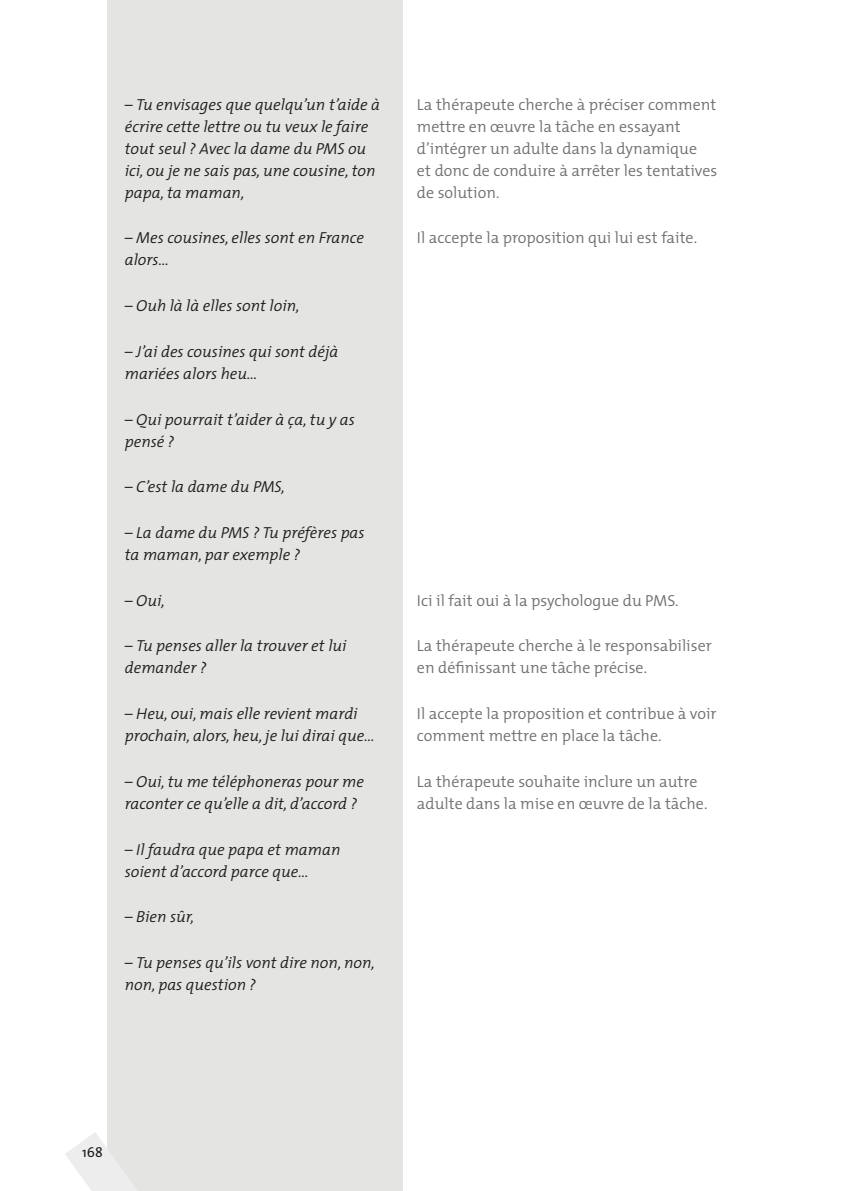
<style>
.page{position:relative;width:851px;height:1191px;background:#fff}
.page>*{position:absolute;margin:0;border:0;box-sizing:border-box;transform-origin:0 0}
.t1{font:italic 300 16px/22px "The Mix";color:#1d1d1b}
.t2{font:300 16px/22px "The Mix";color:#70706f}
.t3{font:14px "The Mix";color:#1d1d1b}
.s1{font-style:normal}
</style>
<div class="page">
<div style="left:108px;top:0;width:295px;height:1191px;background:#e4e4e3"></div>
<svg style="left:65px;top:1132px;width:43px;height:59px"></svg>
<p class="t1" style="left:125px;top:93px;width:257px"><span class="s1">–</span> Tu envisages que quelqu’un t’aide à écrire cette lettre ou tu veux le faire tout seul ? Avec la dame du PMS ou ici, ou je ne sais pas, une cousine, ton papa, ta maman,</p>
<p class="t2" style="left:417px;top:93px;width:302px">La thérapeute cherche à préciser comment mettre en œuvre la tâche en essayant d’intégrer un adulte dans la dynamique<br>et donc de conduire à arrêter les tentatives de solution.</p>
<p class="t1" style="left:125px;top:226px;width:241px"><span class="s1">–</span> Mes cousines, elles sont en France alors...</p>
<p class="t2" style="left:417px;top:226px;width:282px">Il accepte la proposition qui lui est faite.</p>
<p class="t1" style="left:125px;top:294px;width:176px"><span class="s1">–</span> Ouh là là elles sont loin,</p>
<p class="t1" style="left:125px;top:340px;width:215px"><span class="s1">–</span> J’ai des cousines qui sont déjà mariées alors heu...</p>
<p class="t1" style="left:125px;top:407px;width:232px"><span class="s1">–</span> Qui pourrait t’aider à ça, tu y as pensé ?</p>
<p class="t1" style="left:125px;top:475px;width:161px"><span class="s1">–</span> C’est la dame du PMS,</p>
<p class="t1" style="left:125px;top:521px;width:241px"><span class="s1">–</span> La dame du PMS ? Tu préfères pas ta maman, par exemple ?</p>
<p class="t1" style="left:125px;top:589px;width:42px"><span class="s1">–</span> Oui,</p>
<p class="t2" style="left:417px;top:589px;width:263px">Ici il fait oui à la psychologue du PMS.</p>
<p class="t1" style="left:125px;top:634px;width:223px"><span class="s1">–</span> Tu penses aller la trouver et lui demander ?</p>
<p class="t2" style="left:417px;top:634px;width:296px">La thérapeute cherche à le responsabiliser en définissant une tâche précise.</p>
<p class="t1" style="left:125px;top:702px;width:251px"><span class="s1">–</span> Heu, oui, mais elle revient mardi prochain, alors, heu, je lui dirai que...</p>
<p class="t2" style="left:417px;top:702px;width:301px">Il accepte la proposition et contribue à voir comment mettre en place la tâche.</p>
<p class="t1" style="left:125px;top:770px;width:241px"><span class="s1">–</span> Oui, tu me téléphoneras pour me raconter ce qu’elle a dit, d’accord ?</p>
<p class="t2" style="left:417px;top:770px;width:292px">La thérapeute souhaite inclure un autre adulte dans la mise en œuvre de la tâche.</p>
<p class="t1" style="left:125px;top:837px;width:217px"><span class="s1">–</span> Il faudra que papa et maman soient d’accord parce que...</p>
<p class="t1" style="left:125px;top:905px;width:71px"><span class="s1">–</span> Bien sûr,</p>
<p class="t1" style="left:125px;top:951px;width:251px"><span class="s1">–</span> Tu penses qu’ils vont dire non, non, non, pas question ?</p>
<p class="t3" style="left:82px;top:1140px;width:22px">168</p>
</div>
